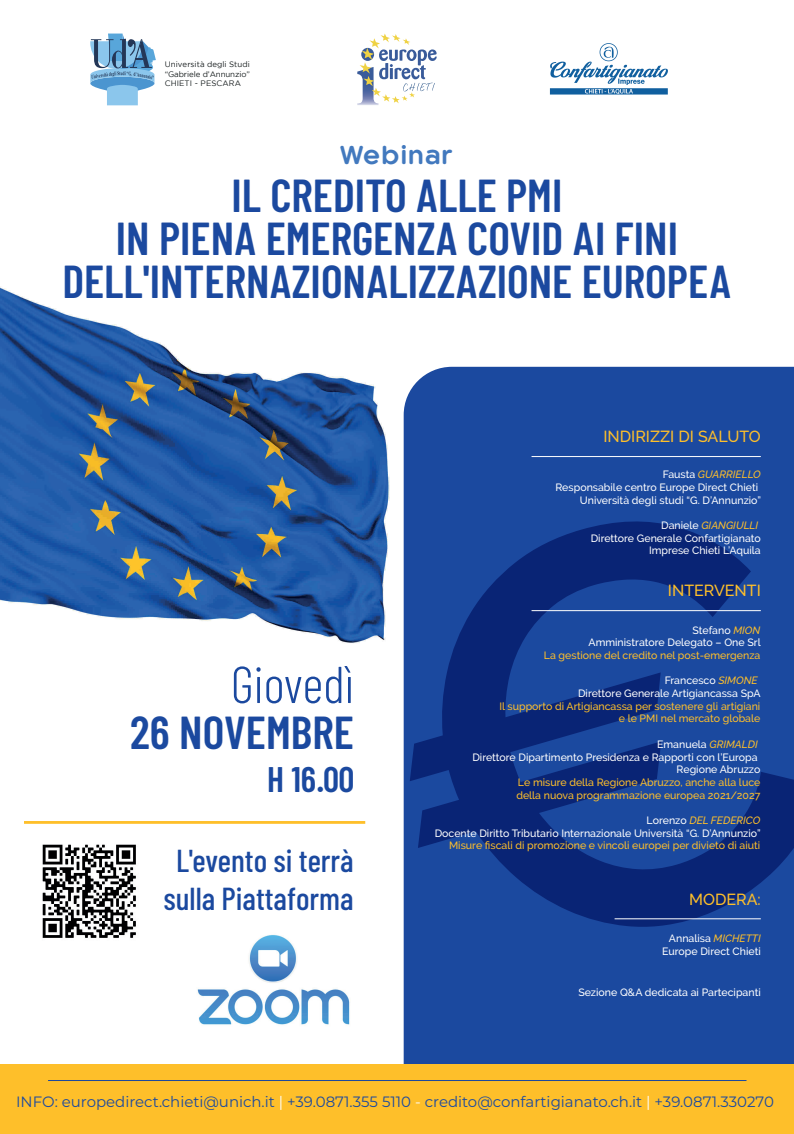
<style>
.page{position:relative;width:794px;height:1134px;background:#fff}
.page>*{position:absolute;margin:0;border:0;box-sizing:border-box;transform-origin:0 0}
.t1{font:300 51.72px "Barlow Condensed";color:#1b499f}
.t2{font:600 46.28px/43px "Barlow Condensed";color:#1b499f;text-align:center}
.t3{font:600 35.6px "Barlow Condensed";color:#1b499f}
.t4{font:500 31.84px/38.2px "Barlow Condensed";color:#1b499f;text-align:center}
.t5{font:700 24.12px "Kaleko 205 Round";letter-spacing:.05em;color:#4279be}
.t6{font:500 15.96px "Raleway";color:#febf2a}
.t7{font:14.96px "Montserrat";color:#1b499f}
.t8{font:500 10.56px/12.7px "Raleway";color:#fff;text-align:right}
.t9{font:500 10.56px/12.7px "Raleway";color:#febf2a;text-align:right}
.t10{font:7.92px/9.5px "Gotham";letter-spacing:.005em;color:#181e1f;text-align:justify}
.s1{font-style:italic;color:#febf2a}
.s2{color:#fff}
</style>
<div class="page">
<img style="left:0;top:287px;width:404px;height:397px">
<div style="left:404px;top:367px;width:390px;height:697px;background:#1b499f"></div>
<svg style="left:357px;top:34px;width:80px;height:71px"></svg>
<svg style="left:90px;top:33px;width:66px;height:72px"></svg>
<img style="left:549px;top:43px;width:119px;height:52px">
<hr style="left:24px;top:821px;width:341px;height:3px;background:#febf2a">
<div style="left:0;top:1064px;width:794px;height:70px;background:#febf2a"></div>
<hr style="left:48px;top:1080px;width:698px;height:1px;background:#1b499f">
<svg style="left:410px;top:521px;width:384px;height:406px;background:#133a8e"></svg>
<hr style="left:531px;top:456px;width:230px;height:1px;background:#fff">
<hr style="left:614px;top:918px;width:147px;height:1px;background:#fff">
<hr style="left:531px;top:610px;width:230px;height:1px;background:#fff">
<img style="left:197px;top:935px;width:153px;height:90px">
<img style="left:42px;top:844px;width:94px;height:94px">
<p class="t10" style="left:165px;top:60px;width:87px">Università degli Studi “Gabriele d’Annunzio” CHIETI - PESCARA</p>
<h3 class="t5" style="left:340px;top:141px;width:114px">Webinar</h3>
<h2 class="t2" style="left:63px;top:173px;width:670px">IL CREDITO ALLE PMI<br>IN PIENA EMERGENZA COVID AI FINI<br>DELL'INTERNAZIONALIZZAZIONE EUROPEA</h2>
<h3 class="t6" style="left:603px;top:427px;width:159px">INDIRIZZI DI SALUTO</h3>
<h1 class="t1" style="left:231px;top:652px;width:125px">Giovedì</h1>
<h2 class="t2" style="left:130px;top:709px;width:225px">26 NOVEMBRE</h2>
<h3 class="t3" style="left:267px;top:757px;width:88px">H 16.00</h3>
<h3 class="t4" style="left:163px;top:841px;width:192px">L'evento si terrà sulla Piattaforma</h3>
<p class="t8" style="left:555px;top:468px;width:207px">Fausta <span class="s1">GUARRIELLO<br></span>Responsabile centro Europe Direct Chieti<br>Università degli studi “G. D’Annunzio”</p>
<p class="t8" style="left:590px;top:519px;width:172px">Daniele <span class="s1">GIANGIULLI<br></span>Direttore Generale Confartigianato<br>Imprese Chieti L’Aquila</p>
<h3 class="t6" style="left:668px;top:582px;width:94px">INTERVENTI</h3>
<p class="t8" style="left:588px;top:624px;width:174px">Stefano <span class="s1">MION<br></span>Amministratore Delegato – One Srl</p>
<p class="t9" style="left:544px;top:649px;width:218px">La gestione del credito nel post-emergenza</p>
<p class="t8" style="left:578px;top:674px;width:184px">Francesco <span class="s1">SIMONE<br></span>Direttore Generale Artigiancassa SpA</p>
<p class="t9" style="left:499px;top:700px;width:262px">Il supporto di Artigiancassa per sostenere gli artigiani e le PMI nel mercato globale</p>
<p class="t8" style="left:472px;top:738px;width:289px">Emanuela <span class="s1">GRIMALDI<br></span>Direttore Dipartimento Presidenza e Rapporti con l’Europa<br>Regione Abruzzo</p>
<p class="t9" style="left:516px;top:776px;width:245px;text-align:left">Le misure della Regione Abruzzo, anche alla luce della nuova programmazione europea 2021/2027</p>
<p class="t8" style="left:435px;top:814px;width:327px">Lorenzo <span class="s1">DEL FEDERICO<br></span>Docente Diritto Tributario Internazionale Università “G. D’Annunzio”</p>
<p class="t9" style="left:449px;top:839px;width:313px">Misure fiscali di promozione e vincoli europei per divieto di aiuti</p>
<h3 class="t6" style="left:689px;top:890px;width:73px">MODERA:</h3>
<p class="t8" style="left:662px;top:932px;width:100px">Annalisa <span class="s1">MICHETTI<br></span>Europe Direct Chieti</p>
<p class="t8" style="left:578px;top:985px;width:184px">Sezione Q&amp;A dedicata ai Partecipanti</p>
<h3 class="t7" style="left:16px;top:1091px;width:759px">INFO: europedirect.chieti@unich.it <span class="s2">|</span> +39.0871.355 5110 <span class="s2">-</span> credito@confartigianato.ch.it <span class="s2">|</span> +39.0871.330270</h3>
</div>
